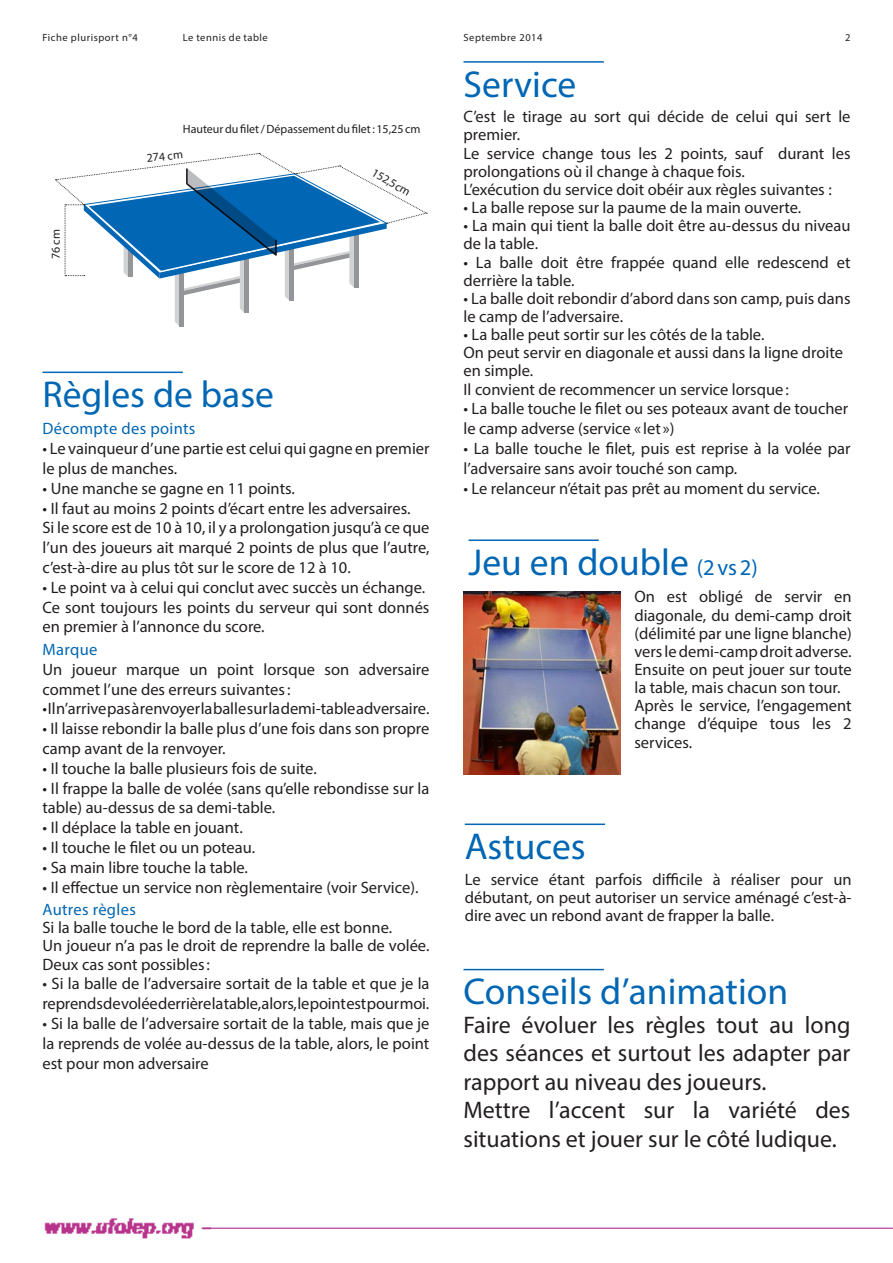
<style>
.page{position:relative;width:893px;height:1263px;background:#fff}
.page>*{position:absolute;margin:0;border:0;box-sizing:border-box;transform-origin:0 0}
.t1{font:37.5px "Myriad Pro";color:#0166b3}
.t2{font:24px/28.5px "Myriad Pro";color:#231f20;text-align:justify}
.List_Paragraph{font:16.5px/18.1px "Myriad Pro";color:#231f20}
.List_Paragraph-2{font:16.5px "Myriad Pro";letter-spacing:.02em;color:#0166b3}
.t3{font:12px "Myriad Pro";color:#231f20}
.t4{font:10.5px "Myriad Pro";letter-spacing:.05em;color:#231f20}
.s1{font-size:22.5px}
</style>
<div class="page">
<hr style="left:43px;top:372px;width:140px;height:1px;background:#0166b3">
<hr style="left:463px;top:61px;width:141px;height:2px;background:#0166b3">
<hr style="left:463px;top:969px;width:141px;height:1px;background:#0166b3">
<hr style="left:469px;top:539px;width:130px;height:2px;background:#0166b3">
<img style="left:463px;top:591px;width:158px;height:183px">
<hr style="left:465px;top:823px;width:140px;height:2px;background:#0166b3">
<svg style="left:55px;top:153px;width:372px;height:173px"></svg>
<img style="left:44px;top:1218px;width:167px;height:21px">
<hr style="left:202px;top:1227px;width:691px;height:2px;background:#b33b96">
<p class="t4" style="left:43px;top:31px;width:97px">Fiche plurisport n°4</p>
<p class="t4" style="left:183px;top:31px;width:87px">Le tennis de table</p>
<p class="t4" style="left:463px;top:31px;width:81px">Septembre 2014</p>
<p class="t4" style="left:845px;top:31px;width:7px">2</p>
<p class="t3" style="left:183px;top:122px;width:239px">Hauteur du filet / Dépassement du filet: 15,25 cm</p>
<p class="t3" style="left:48px;top:259px;width:31px;rotate:-90deg">76 cm</p>
<p class="t3" style="left:146px;top:150px;width:38px;rotate:-6deg">274 cm</p>
<p class="t3" style="left:377px;top:165px;width:44px;rotate:30deg">152,5 cm</p>
<p class="t1" style="left:43px;top:371px;width:233px">Règles de base</p>
<p class="List_Paragraph-2" style="left:43px;top:419px;width:154px">Décompte des points</p>
<p class="List_Paragraph" style="left:43px;top:439px;width:388px">• Le vainqueur d’une partie est celui qui gagne en premier</p>
<p class="List_Paragraph" style="left:43px;top:459px;width:136px">le plus de manches.</p>
<p class="List_Paragraph" style="left:43px;top:479px;width:254px">• Une manche se gagne en 11 points.</p>
<p class="List_Paragraph" style="left:43px;top:499px;width:369px">• Il faut au moins 2 points d’écart entre les adversaires.</p>
<p class="List_Paragraph" style="left:43px;top:518px;width:388px;line-height:19.8px;text-align:justify">Si le score est de 10 à 10, il y a prolongation jusqu’à ce que l’un des joueurs ait marqué 2 points de plus que l’autre, c’est-à-dire au plus tôt sur le score de 12 à 10.</p>
<p class="List_Paragraph" style="left:43px;top:578px;width:384px">• Le point va à celui qui conclut avec succès un échange.</p>
<p class="List_Paragraph" style="left:43px;top:597px;width:388px;line-height:19.8px">Ce sont toujours les points du serveur qui sont donnés en premier à l’annonce du score.</p>
<p class="List_Paragraph-2" style="left:43px;top:639px;width:56px">Marque</p>
<p class="List_Paragraph" style="left:43px;top:659px;width:388px;line-height:19.8px">Un joueur marque un point lorsque son adversaire commet l’une des erreurs suivantes:</p>
<p class="List_Paragraph" style="left:43px;top:699px;width:388px">• Il n’arrive pas à renvoyer la balle sur la demi-table adversaire.</p>
<p class="List_Paragraph" style="left:43px;top:718px;width:388px;line-height:19.8px">• Il laisse rebondir la balle plus d’une fois dans son propre camp avant de la renvoyer.</p>
<p class="List_Paragraph" style="left:43px;top:759px;width:276px">• Il touche la balle plusieurs fois de suite.</p>
<p class="List_Paragraph" style="left:43px;top:778px;width:388px;line-height:19.8px">• Il frappe la balle de volée (sans qu’elle rebondisse sur la table) au-dessus de sa demi-table.</p>
<p class="List_Paragraph" style="left:43px;top:818px;width:202px">• Il déplace la table en jouant.</p>
<p class="List_Paragraph" style="left:43px;top:838px;width:214px">• Il touche le filet ou un poteau.</p>
<p class="List_Paragraph" style="left:43px;top:858px;width:207px">• Sa main libre touche la table.</p>
<p class="List_Paragraph" style="left:43px;top:878px;width:377px">• Il effectue un service non règlementaire (voir Service).</p>
<p class="List_Paragraph-2" style="left:43px;top:899px;width:95px">Autres règles</p>
<p class="List_Paragraph" style="left:43px;top:918px;width:351px">Si la balle touche le bord de la table, elle est bonne.</p>
<p class="List_Paragraph" style="left:43px;top:936px;width:388px">Un joueur n’a pas le droit de reprendre la balle de volée.<br>Deux cas sont possibles:</p>
<p class="List_Paragraph" style="left:43px;top:973px;width:388px;line-height:19.8px">• Si la balle de l’adversaire sortait de la table et que je la reprends de volée derrière la table, alors, le point est pour moi.</p>
<p class="List_Paragraph" style="left:43px;top:1013px;width:388px;line-height:19.8px;text-align:justify">• Si la balle de l’adversaire sortait de la table, mais que je la reprends de volée au-dessus de la table, alors, le point est pour mon adversaire</p>
<p class="t1" style="left:463px;top:61px;width:114px">Service</p>
<p class="List_Paragraph" style="left:463px;top:107px;width:388px">C’est le tirage au sort qui décide de celui qui sert le premier.</p>
<p class="List_Paragraph" style="left:463px;top:144px;width:388px">Le service change tous les 2 points, sauf durant les prolongations où il change à chaque fois.</p>
<p class="List_Paragraph" style="left:463px;top:180px;width:370px">L’exécution du service doit obéir aux règles suivantes :</p>
<p class="List_Paragraph" style="left:463px;top:198px;width:339px">• La balle repose sur la paume de la main ouverte.</p>
<p class="List_Paragraph" style="left:463px;top:216px;width:388px">• La main qui tient la balle doit être au-dessus du niveau de la table.</p>
<p class="List_Paragraph" style="left:463px;top:253px;width:388px">• La balle doit être frappée quand elle redescend et derrière la table.</p>
<p class="List_Paragraph" style="left:463px;top:289px;width:388px">• La balle doit rebondir d’abord dans son camp, puis dans le camp de l’adversaire.</p>
<p class="List_Paragraph" style="left:463px;top:325px;width:302px">• La balle peut sortir sur les côtés de la table.</p>
<p class="List_Paragraph" style="left:463px;top:343px;width:381px">On peut servir en diagonale et aussi dans la ligne droite</p>
<p class="List_Paragraph" style="left:463px;top:362px;width:71px">en simple.</p>
<p class="List_Paragraph" style="left:463px;top:380px;width:327px">Il convient de recommencer un service lorsque:</p>
<p class="List_Paragraph" style="left:463px;top:399px;width:386px">• La balle touche le filet ou ses poteaux avant de toucher</p>
<p class="List_Paragraph" style="left:463px;top:419px;width:213px">le camp adverse (service « let »)</p>
<p class="List_Paragraph" style="left:463px;top:438px;width:388px;line-height:19.8px">• La balle touche le filet, puis est reprise à la volée par l’adversaire sans avoir touché son camp.</p>
<p class="List_Paragraph" style="left:463px;top:479px;width:358px">• Le relanceur n’était pas prêt au moment du service.</p>
<p class="t1" style="left:469px;top:539px;width:291px">Jeu en double <span class="s1">(2vs2)</span></p>
<p class="List_Paragraph" style="left:634px;top:587px;width:219px;text-align:justify">On est obligé de servir en diagonale, du demi-camp droit (délimité par une ligne blanche)</p>
<p class="List_Paragraph" style="left:634px;top:642px;width:219px">vers le demi-campdroit adverse.</p>
<p class="List_Paragraph" style="left:634px;top:660px;width:219px">Ensuite on peut jouer sur toute la table, mais chacun son tour.</p>
<p class="List_Paragraph" style="left:634px;top:696px;width:219px;text-align:justify">Après le service, l’engagement change d’équipe tous les 2 services.</p>
<p class="t1" style="left:465px;top:823px;width:122px">Astuces</p>
<p class="List_Paragraph" style="left:465px;top:870px;width:388px;text-align:justify">Le service étant parfois difficile à réaliser pour un débutant, on peut autoriser un service aménagé c’est-à&shy;dire avec un rebond avant de frapper la balle.</p>
<p class="t1" style="left:463px;top:969px;width:326px">Conseils d’animation</p>
<p class="t2" style="left:463px;top:1010px;width:388px">Faire évoluer les règles tout au long des séances et surtout les adapter par rapport au niveau des joueurs.</p>
<p class="t2" style="left:463px;top:1096px;width:388px">Mettre l’accent sur la variété des situations et jouer sur le côté ludique.</p>
</div>
